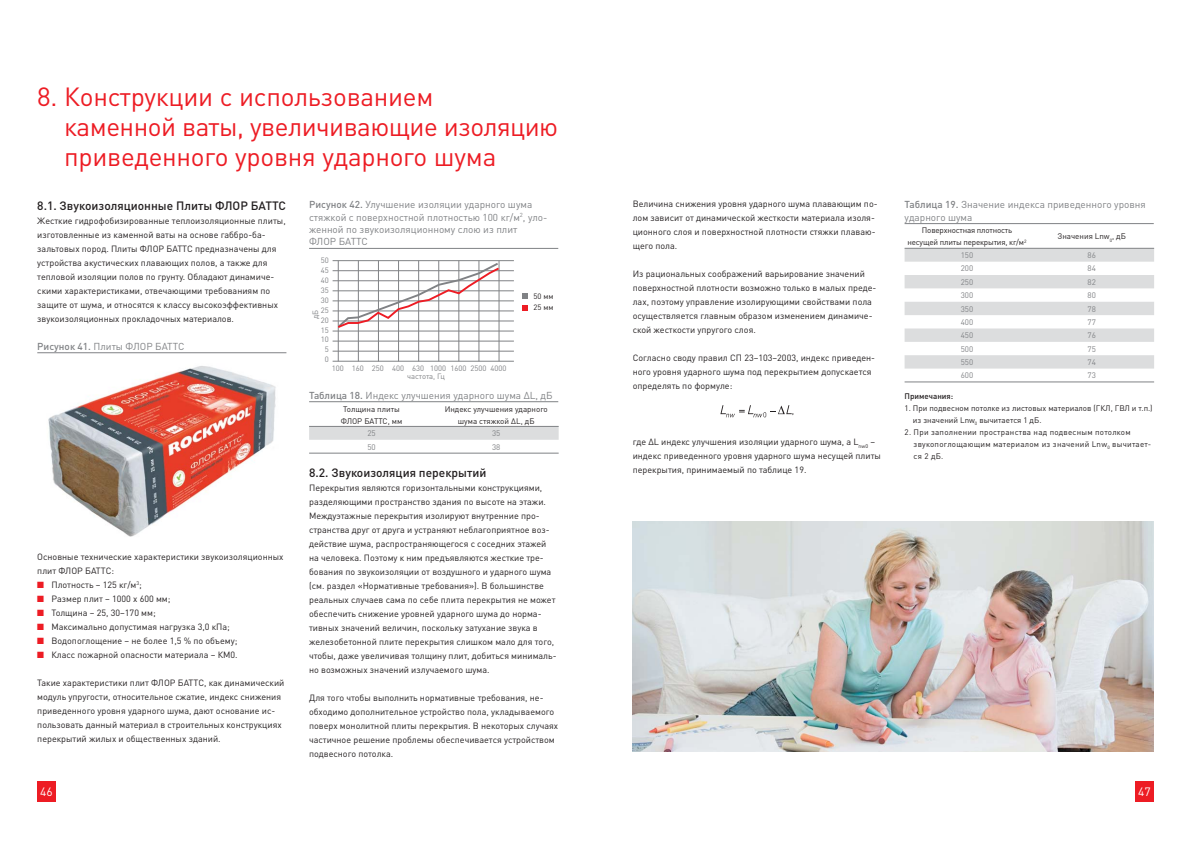
<style>
.page{position:relative;width:1191px;height:842px;background:#fff}
.page>*{position:absolute;margin:0;border:0;box-sizing:border-box;transform-origin:0 0}
.t1{font:26px/30px "DIN Pro";letter-spacing:-.01em;color:#ed1c24}
.t2{font:500 12px "DIN Pro";color:#231f20}
.t3{font:12px "DIN Pro";color:#fff}
.t4{font:10px/12.4px "DIN Pro";color:#808285}
.t5{font:9px/14px "DIN Pro";color:#231f20}
.t6{font:8px/12px "DIN Pro";color:#231f20;text-align:center}
.t7{font:8px/12px "DIN Pro";letter-spacing:.03em;color:#231f20}
.t8{font:8px "DIN Pro";color:#808285}
.t9{font:8px/12px "DIN Pro";letter-spacing:-.02em;color:#231f20;text-align:center}
.t10{font:500 8px "DIN Pro";color:#231f20}
.t11{font:7.7px/9.9px "DIN Pro";color:#808285;text-align:center}
.t12{font:7.7px/11.5px "DIN Pro";color:#231f20}
.s1{font-weight:500}
.s2{color:#ed1c24}
</style>
<div class="page">
<div style="left:37px;top:782px;width:19px;height:20px;background:#ed1c24"></div>
<div style="left:1135px;top:782px;width:18px;height:20px;background:#ed1c24"></div>
<hr style="left:37px;top:352px;width:249px;height:1px;background:#808285">
<img style="left:48px;top:366px;width:228px;height:171px">
<hr style="left:309px;top:248px;width:249px;height:1px;background:#808285">
<hr style="left:309px;top:401px;width:249px;height:1px;background:#808285">
<hr style="left:332px;top:260px;width:182px;height:1px;background:#808285">
<hr style="left:338px;top:261px;width:1px;height:100px;background:#808285">
<hr style="left:358px;top:261px;width:1px;height:100px;background:#808285">
<hr style="left:378px;top:261px;width:1px;height:100px;background:#808285">
<hr style="left:398px;top:261px;width:1px;height:100px;background:#808285">
<hr style="left:418px;top:261px;width:1px;height:100px;background:#808285">
<hr style="left:438px;top:261px;width:1px;height:100px;background:#808285">
<hr style="left:458px;top:261px;width:1px;height:100px;background:#808285">
<hr style="left:479px;top:261px;width:1px;height:100px;background:#808285">
<hr style="left:499px;top:261px;width:1px;height:100px;background:#808285">
<hr style="left:332px;top:361px;width:182px;height:1px;background:#808285">
<hr style="left:332px;top:351px;width:182px;height:1px;background:#808285">
<hr style="left:332px;top:341px;width:182px;height:1px;background:#808285">
<hr style="left:332px;top:331px;width:182px;height:1px;background:#808285">
<hr style="left:332px;top:321px;width:182px;height:1px;background:#808285">
<hr style="left:332px;top:311px;width:182px;height:1px;background:#808285">
<hr style="left:332px;top:301px;width:182px;height:1px;background:#808285">
<hr style="left:332px;top:291px;width:182px;height:1px;background:#808285">
<hr style="left:332px;top:280px;width:182px;height:1px;background:#808285">
<hr style="left:332px;top:270px;width:182px;height:1px;background:#808285">
<svg style="left:336px;top:261px;width:165px;height:69px"></svg>
<svg style="left:522px;top:305px;width:6px;height:5px"></svg>
<svg style="left:522px;top:294px;width:6px;height:5px"></svg>
<div style="left:309px;top:427px;width:249px;height:13px;background:#dcddde"></div>
<hr style="left:309px;top:426px;width:249px;height:1px;background:#808285">
<hr style="left:309px;top:453px;width:249px;height:1px;background:#808285">
<svg style="left:720px;top:405px;width:72px;height:12px"></svg>
<hr style="left:904px;top:223px;width:249px;height:1px;background:#808285">
<svg style="left:904px;top:249px;width:250px;height:120px"></svg>
<hr style="left:904px;top:248px;width:250px;height:1px;background:#808285">
<hr style="left:904px;top:382px;width:250px;height:1px;background:#808285">
<img style="left:632px;top:521px;width:521px;height:231px">
<h1 class="t1" style="left:64px;top:85px;width:495px;text-indent:-27px">8. Конструкции с использованием<br>каменной ваты, увеличивающие изоляцию приведенного уровня ударного шума</h1>
<h2 class="t2" style="left:37px;top:201px;width:250px">8.1. Звукоизоляционные Плиты ФЛОР БАТТС</h2>
<p class="t5" style="left:37px;top:214px;width:250px">Жесткие гидрофобизированные теплоизоляционные плиты, изготовленные из каменной ваты на основе габбро-ба&shy;зальтовых пород. Плиты ФЛОР БАТТС предназначены для устройства акустических плавающих полов, а также для тепловой изоляции полов по грунту. Обладают динамиче&shy;скими характеристиками, отвечающими требованиям по защите от шума, и относятся к классу высокоэффективных звукоизоляционных прокладочных материалов.</p>
<p class="t4" style="left:37px;top:341px;width:149px"><span class="s1">Рисунок 41.</span> Плиты ФЛОР БАТТС</p>
<p class="t5" style="left:37px;top:550px;width:248px">Основные технические характеристики звукоизоляционных плит ФЛОР БАТТС:</p>
<p class="t5" style="left:37px;top:578px;width:106px"><span class="s2">■</span> Плотность – 125 кг/м<sup>3</sup>;</p>
<p class="t5" style="left:37px;top:592px;width:135px"><span class="s2">■</span> Размер плит – 1000 х 600 мм;</p>
<p class="t5" style="left:37px;top:606px;width:120px"><span class="s2">■</span> Толщина – 25, 30–170 мм;</p>
<p class="t5" style="left:37px;top:620px;width:194px"><span class="s2">■</span> Максимально допустимая нагрузка 3,0 кПа;</p>
<p class="t5" style="left:37px;top:634px;width:202px"><span class="s2">■</span> Водопоглощение – не более 1,5 % по объему;</p>
<p class="t5" style="left:37px;top:648px;width:202px"><span class="s2">■</span> Класс пожарной опасности материала – КМ0.</p>
<p class="t5" style="left:37px;top:676px;width:249px">Такие характеристики плит ФЛОР БАТТС, как динамический модуль упругости, относительное сжатие, индекс снижения приведенного уровня ударного шума, дают основание ис&shy;пользовать данный материал в строительных конструкциях перекрытий жилых и общественных зданий.</p>
<p class="t4" style="left:309px;top:199px;width:240px"><span class="s1">Рисунок 42.</span> Улучшение изоляции ударного шума стяжкой с поверхностной плотностью 100 кг/м<sup>2</sup>, уло&shy;женной по звукоизоляционному слою из плит<br>ФЛОР БАТТС</p>
<p class="t11" style="left:321px;top:255px;width:9px">50<br>45<br>40<br>35<br>30<br>25<br>20<br>15<br>10<br>5<br>0</p>
<p class="t11" style="left:407px;top:364px;width:101px;line-height:8.3px;text-align:left;text-indent:-75px">100 160 250 400 630 1000 1600 2500 4000 частота, Гц</p>
<p class="t12" style="left:533px;top:291px;width:21px">50 мм<br>25 мм</p>
<p class="t11" style="left:310px;top:319px;width:11px;rotate:-90deg">дБ</p>
<p class="t4" style="left:309px;top:390px;width:245px"><span class="s1">Таблица 18.</span> Индекс улучшения ударного шума ΔL, дБ</p>
<p class="t6" style="left:341px;top:404px;width:63px">Толщина плиты<br>ФЛОР БАТТС, мм</p>
<p class="t6" style="left:445px;top:404px;width:105px">Индекс улучшения ударного шума стяжкой ΔL, дБ</p>
<p class="t8" style="left:367px;top:430px;width:10px">25</p>
<p class="t8" style="left:492px;top:430px;width:10px">35</p>
<p class="t8" style="left:367px;top:444px;width:10px">50</p>
<p class="t8" style="left:492px;top:444px;width:10px">38</p>
<h2 class="t2" style="left:309px;top:469px;width:179px">8.2. Звукоизоляция перекрытий</h2>
<p class="t5" style="left:309px;top:482px;width:249px">Перекрытия являются горизонтальными конструкциями, разделяющими пространство здания по высоте на этажи.<br>Междуэтажные перекрытия изолируют внутренние про&shy;странства друг от друга и устраняют неблагоприятное воз&shy;действие шума, распространяющегося с соседних этажей на человека. Поэтому к ним предъявляются жесткие тре&shy;бования по звукоизоляции от воздушного и ударного шума (см. раздел «Нормативные требования»). В большинстве реальных случаев сама по себе плита перекрытия не может обеспечить снижение уровней ударного шума до норма&shy;тивных значений величин, поскольку затухание звука в железобетонной плите перекрытия слишком мало для того, чтобы, даже увеличивая толщину плит, добиться минималь&shy;но возможных значений излучаемого шума.</p>
<p class="t5" style="left:309px;top:692px;width:251px">Для того чтобы выполнить нормативные требования, не&shy;обходимо дополнительное устройство пола, укладываемого поверх монолитной плиты перекрытия. В некоторых случаях частичное решение проблемы обеспечивается устройством подвесного потолка.</p>
<p class="t5" style="left:632px;top:198px;width:246px">Величина снижения уровня ударного шума плавающим по&shy;лом зависит от динамической жесткости материала изоля&shy;ционного слоя и поверхностной плотности стяжки плаваю&shy;щего пола.</p>
<p class="t5" style="left:632px;top:268px;width:245px">Из рациональных соображений варьирование значений поверхностной плотности возможно только в малых преде&shy;лах, поэтому управление изолирующими свойствами пола осуществляется главным образом изменением динамиче&shy;ской жесткости упругого слоя.</p>
<p class="t5" style="left:632px;top:352px;width:244px">Согласно своду правил СП 23–103–2003, индекс приведен&shy;ного уровня ударного шума под перекрытием допускается определять по формуле:</p>
<p class="t5" style="left:792px;top:405px;width:4px">,</p>
<p class="t5" style="left:632px;top:436px;width:250px">где ΔL индекс улучшения изоляции ударного шума, а L<sub>nw0</sub> – индекс приведенного уровня ударного шума несущей плиты перекрытия, принимаемый по таблице 19.</p>
<p class="t4" style="left:904px;top:199px;width:243px"><span class="s1">Таблица 19.</span> Значение индекса приведенного уровня ударного шума</p>
<p class="t9" style="left:907px;top:226px;width:120px">Поверхностная плотность несущей плиты перекрытия, кг/м<sup>2</sup></p>
<p class="t6" style="left:1057px;top:232px;width:70px">Значения Lnw<sub>0</sub>, дБ</p>
<p class="t8" style="left:960px;top:252px;width:14px">150</p>
<p class="t8" style="left:1087px;top:252px;width:10px">86</p>
<p class="t8" style="left:960px;top:266px;width:14px">200</p>
<p class="t8" style="left:1087px;top:266px;width:10px">84</p>
<p class="t8" style="left:960px;top:279px;width:14px">250</p>
<p class="t8" style="left:1087px;top:279px;width:10px">82</p>
<p class="t8" style="left:960px;top:292px;width:14px">300</p>
<p class="t8" style="left:1087px;top:292px;width:10px">80</p>
<p class="t8" style="left:960px;top:306px;width:14px">350</p>
<p class="t8" style="left:1087px;top:306px;width:10px">78</p>
<p class="t8" style="left:960px;top:319px;width:14px">400</p>
<p class="t8" style="left:1087px;top:319px;width:10px">77</p>
<p class="t8" style="left:960px;top:332px;width:14px">450</p>
<p class="t8" style="left:1087px;top:332px;width:10px">76</p>
<p class="t8" style="left:960px;top:346px;width:14px">500</p>
<p class="t8" style="left:1087px;top:346px;width:10px">75</p>
<p class="t8" style="left:960px;top:359px;width:14px">550</p>
<p class="t8" style="left:1087px;top:359px;width:10px">74</p>
<p class="t8" style="left:960px;top:373px;width:14px">600</p>
<p class="t8" style="left:1087px;top:373px;width:10px">73</p>
<p class="t10" style="left:904px;top:393px;width:50px">Примечания:</p>
<p class="t6" style="left:913px;top:403px;width:241px;text-align:left;text-indent:-8px">1. При подвесном потолке из листовых материалов (ГКЛ, ГВЛ и т.п.) из значений Lnw<sub>0</sub> вычитается 1 дБ.</p>
<p class="t7" style="left:913px;top:427px;width:239px;text-indent:-9px">2. При заполнении пространства над подвесным потолком звукопоглощающим материалом из значений Lnw<sub>0</sub> вычитает&shy;ся 2 дБ.</p>
<h2 class="t3" style="left:40px;top:788px;width:14px">46</h2>
<h2 class="t3" style="left:1138px;top:788px;width:14px">47</h2>
</div>
